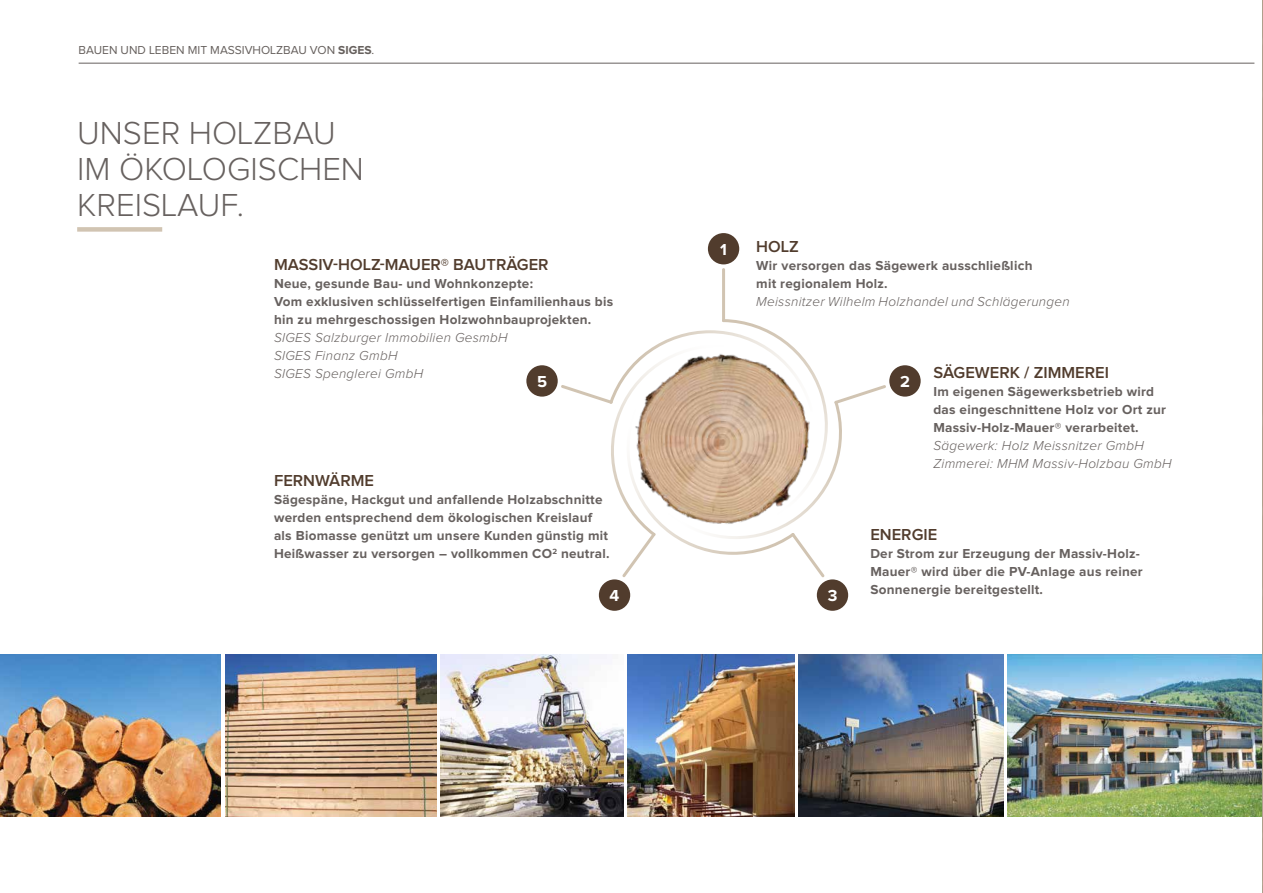
<style>
.page{position:relative;width:1263px;height:893px;background:#fff}
.page>*{position:absolute;margin:0;border:0;box-sizing:border-box;transform-origin:0 0}
.t1{font:300 33px/36px "Proxima Nova";color:#67615f}
.t2{font:600 16.5px "Proxima Nova";color:#513c2d}
.t3{font:700 16.5px "Proxima Nova";color:#fff}
.t4{font:700 13.5px/18px "Proxima Nova";letter-spacing:.02em;color:#67615f}
.t5{font:12px "Proxima Nova";color:#66605d}
.s1{font-weight:700}
.s2{font-weight:300;font-style:italic}
</style>
<div class="page">
<hr style="left:79px;top:63px;width:1175px;height:1px;background:#67615f">
<div style="left:77px;top:227px;width:85px;height:5px;background:#d1c4b2"></div>
<img style="left:0;top:655px;width:221px;height:161px">
<img style="left:225px;top:655px;width:211px;height:161px">
<img style="left:1008px;top:655px;width:254px;height:161px">
<img style="left:628px;top:655px;width:166px;height:161px">
<img style="left:441px;top:655px;width:183px;height:161px">
<img style="left:798px;top:655px;width:205px;height:161px">
<div style="left:708px;top:233px;width:31px;height:31px;background:#513c2d;border-radius:50%"></div>
<div style="left:817px;top:579px;width:31px;height:32px;background:#513c2d;border-radius:50%"></div>
<div style="left:599px;top:579px;width:31px;height:32px;background:#513c2d;border-radius:50%"></div>
<div style="left:889px;top:365px;width:32px;height:32px;background:#513c2d;border-radius:50%"></div>
<div style="left:526px;top:365px;width:32px;height:32px;background:#513c2d;border-radius:50%"></div>
<hr style="left:722px;top:268px;width:3px;height:54px;background:#d1c4b2;border-radius:2px">
<svg style="left:561px;top:319px;width:325px;height:258px"></svg>
<img style="left:622px;top:342px;width:201px;height:195px">
<svg style="left:1262px;top:0;width:1px;height:893px"></svg>
<p class="t5" style="left:79px;top:45px;width:297px">BAUEN UND LEBEN MIT MASSIVHOLZBAU VON <span class="s1">SIGES</span>.</p>
<p class="t1" style="left:77px;top:116px;width:288px">UNSER HOLZBAU<br>IM ÖKOLOGISCHEN<br>KREISLAUF.</p>
<p class="t2" style="left:756px;top:239px;width:44px">HOLZ</p>
<p class="t4" style="left:756px;top:257px;width:315px">Wir versorgen das Sägewerk ausschließlich<br>mit regionalem Holz.<br><span class="s2">Meissnitzer Wilhelm Holzhandel und Schlägerungen</span></p>
<p class="t3" style="left:720px;top:242px;width:8px">1</p>
<p class="t2" style="left:274px;top:257px;width:276px">MASSIV-HOLZ-MAUER® BAUTRÄGER</p>
<p class="t4" style="left:274px;top:275px;width:341px">Neue, gesunde Bau- und Wohnkonzepte:<br>Vom exklusiven schlüsselfertigen Einfamilienhaus bis hin zu mehrgeschossigen Holzwohnbauprojekten.<br><span class="s2">SIGES Salzburger Immobilien GesmbH<br>SIGES Finanz GmbH<br>SIGES Spenglerei GmbH</span></p>
<p class="t2" style="left:933px;top:365px;width:177px">SÄGEWERK / ZIMMEREI</p>
<p class="t4" style="left:933px;top:383px;width:240px">Im eigenen Sägewerksbetrieb wird das eingeschnittene Holz vor Ort zur Massiv-Holz-Mauer® verarbeitet.<br><span class="s2">Sägewerk: Holz Meissnitzer GmbH Zimmerei: MHM Massiv-Holzbau GmbH</span></p>
<p class="t3" style="left:537px;top:374px;width:12px">5</p>
<p class="t3" style="left:900px;top:374px;width:11px">2</p>
<p class="t2" style="left:274px;top:473px;width:102px">FERNWÄRME</p>
<p class="t4" style="left:274px;top:491px;width:337px">Sägespäne, Hackgut und anfallende Holzabschnitte werden entsprechend dem ökologischen Kreislauf als Biomasse genützt um unsere Kunden günstig mit Heißwasser zu versorgen – vollkommen CO<sup>2</sup> neutral.</p>
<p class="t3" style="left:610px;top:588px;width:11px">4</p>
<p class="t3" style="left:828px;top:588px;width:11px">3</p>
<p class="t2" style="left:870px;top:527px;width:68px">ENERGIE</p>
<p class="t4" style="left:870px;top:545px;width:274px">Der Strom zur Erzeugung der Massiv-Holz-<br>Mauer® wird über die PV-Anlage aus reiner<br>Sonnenergie bereitgestellt.</p>
</div>
